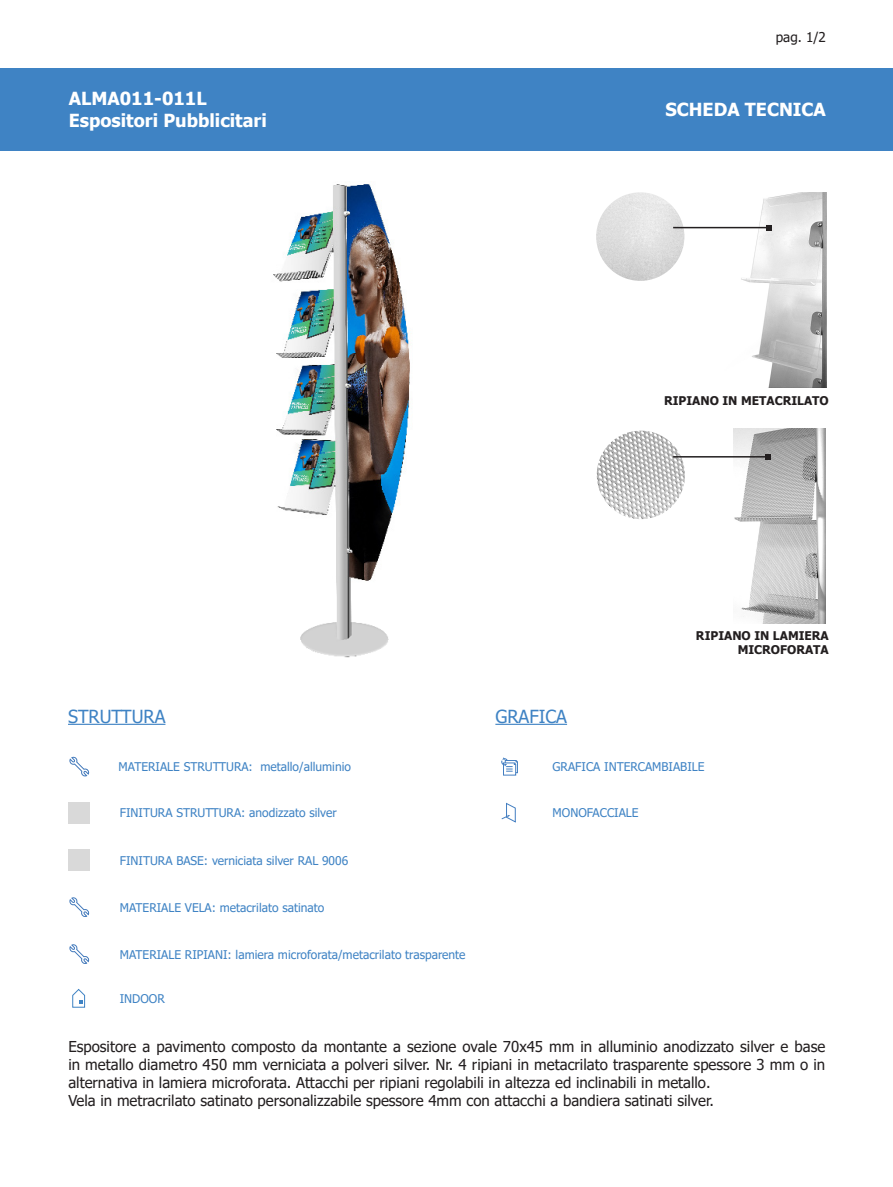
<style>
.page{position:relative;width:893px;height:1187px;background:#fff}
.page>*{position:absolute;margin:0;border:0;box-sizing:border-box;transform-origin:0 0}
.t1{font:700 18px "Tahoma";color:#fff}
.t2{font:18px "Tahoma";color:#3f83c4}
.t3{font:15px/18px "Tahoma";color:#231f20;text-align:justify}
.t4{font:13.5px "Tahoma";color:#231f20}
.t5{font:12px "Tahoma";color:#3f83c4}
.t6{font:700 12px/14.4px "Tahoma";color:#231f20;text-align:right}
</style>
<div class="page">
<svg style="left:72px;top:989px;width:13px;height:18px"></svg>
<svg style="left:501px;top:802px;width:15px;height:21px"></svg>
<hr style="left:495px;top:723px;width:72px;height:1px;background:#3f83c4">
<hr style="left:68px;top:723px;width:97px;height:1px;background:#3f83c4">
<svg style="left:69px;top:756px;width:20px;height:21px"></svg>
<div style="left:68px;top:802px;width:22px;height:21px;background:#d9d9d9"></div>
<div style="left:68px;top:849px;width:22px;height:21px;background:#d9d9d9"></div>
<svg style="left:69px;top:897px;width:20px;height:20px"></svg>
<svg style="left:69px;top:944px;width:20px;height:20px"></svg>
<img style="left:722px;top:192px;width:104px;height:195px">
<img style="left:273px;top:184px;width:137px;height:473px">
<img style="left:734px;top:428px;width:91px;height:195px">
<img style="left:596px;top:192px;width:88px;height:89px;border-radius:44px">
<img style="left:597px;top:430px;width:88px;height:89px;border-radius:44px">
<hr style="left:673px;top:227px;width:94px;height:1px;background:#231f20">
<hr style="left:673px;top:456px;width:94px;height:1px;background:#231f20">
<svg style="left:766px;top:225px;width:6px;height:5px"></svg>
<div style="left:0;top:68px;width:893px;height:82px;background:#3f83c4"></div>
<svg style="left:501px;top:757px;width:17px;height:18px"></svg>
<svg style="left:765px;top:454px;width:5px;height:5px"></svg>
<p class="t4" style="left:776px;top:28px;width:52px">pag. 1/2</p>
<p class="t1" style="left:69px;top:86px;width:139px">ALMA011-011L</p>
<p class="t1" style="left:69px;top:108px;width:200px">Espositori Pubblicitari</p>
<p class="t1" style="left:678px;top:89px;width:162px">SCHEDA TECNICA</p>
<p class="t1" style="left:665px;top:97px;width:162px">SCHEDA TECNICA</p>
<p class="t6" style="left:664px;top:394px;width:166px">RIPIANO IN METACRILATO</p>
<p class="t6" style="left:696px;top:628px;width:134px">RIPIANO IN LAMIERA<br>MICROFORATA</p>
<p class="t2" style="left:68px;top:704px;width:99px">STRUTTURA</p>
<p class="t2" style="left:495px;top:704px;width:73px">GRAFICA</p>
<p class="t5" style="left:119px;top:758px;width:234px">MATERIALE STRUTTURA: metallo/alluminio</p>
<p class="t5" style="left:553px;top:758px;width:153px">GRAFICA INTERCAMBIABILE</p>
<p class="t5" style="left:120px;top:804px;width:218px">FINITURA STRUTTURA: anodizzato silver</p>
<p class="t5" style="left:553px;top:804px;width:87px">MONOFACCIALE</p>
<p class="t5" style="left:120px;top:852px;width:230px">FINITURA BASE: verniciata silver RAL 9006</p>
<p class="t5" style="left:120px;top:899px;width:206px">MATERIALE VELA: metacrilato satinato</p>
<p class="t5" style="left:120px;top:946px;width:347px">MATERIALE RIPIANI: lamiera microforata/metacrilato trasparente</p>
<p class="t5" style="left:120px;top:990px;width:47px">INDOOR</p>
<p class="t3" style="left:68px;top:1037px;width:758px">Espositore a pavimento composto da montante a sezione ovale 70x45 mm in alluminio anodizzato silver e base in metallo diametro 450 mm verniciata a polveri silver. Nr. 4 ripiani in metacrilato trasparente spessore 3 mm o in alternativa in lamiera microforata. Attacchi per ripiani regolabili in altezza ed inclinabili in metallo.</p>
<p class="t3" style="left:68px;top:1091px;width:647px">Vela in metracrilato satinato personalizzabile spessore 4mm con attacchi a bandiera satinati silver.</p>
</div>
